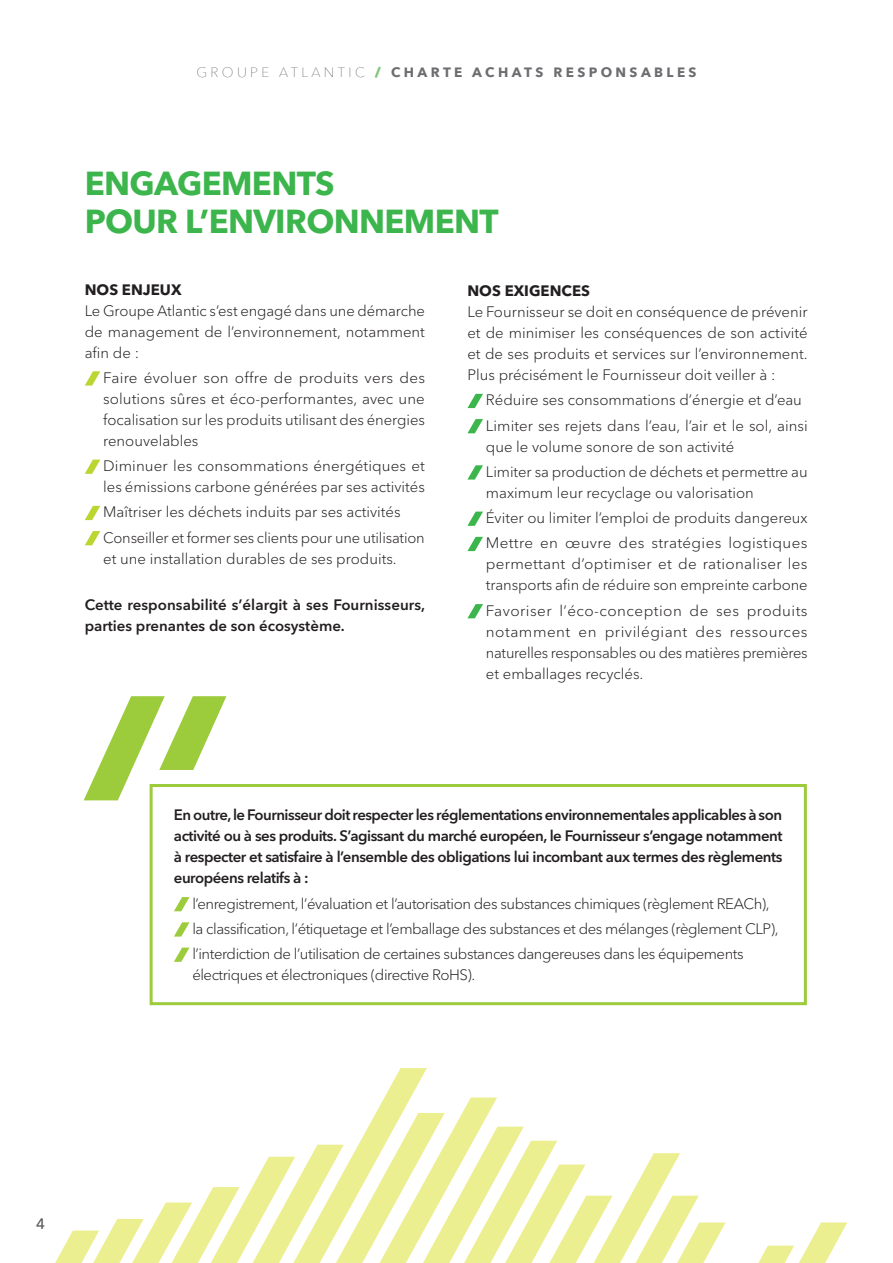
<style>
.page{position:relative;width:893px;height:1263px;background:#fff}
.page>*{position:absolute;margin:0;border:0;box-sizing:border-box;transform-origin:0 0}
.t1{font:700 33px/37.5px "Avenir Next LT Pro";letter-spacing:-.02em;color:#3cb54c}
.t2{font:300 15px/21px "Avenir Next LT Pro";color:#231f20}
.t3{font:600 15px/21px "Avenir Next LT Pro";color:#231f20}
.t4{font:300 15px/25.2px "Avenir Next LT Pro";letter-spacing:-.03em;color:#231f20}
.t5{font:700 15px "Avenir Next LT Pro";color:#231f20}
.t6{font:500 15px "Avenir Next LT Pro";color:#57585a}
.t7{font:700 13.5px "Avenir Next";letter-spacing:.25em;color:#6c6d70}
.s1{font-weight:200;color:#231f20}
.s2{font-weight:800;color:#80c67b}
</style>
<div class="page">
<svg style="left:55px;top:1068px;width:792px;height:195px"></svg>
<svg style="left:85px;top:371px;width:15px;height:15px"></svg>
<svg style="left:85px;top:460px;width:15px;height:14px"></svg>
<svg style="left:85px;top:506px;width:15px;height:14px"></svg>
<svg style="left:85px;top:531px;width:15px;height:14px"></svg>
<svg style="left:467px;top:394px;width:16px;height:14px"></svg>
<svg style="left:467px;top:419px;width:16px;height:14px"></svg>
<svg style="left:467px;top:465px;width:16px;height:15px"></svg>
<svg style="left:467px;top:512px;width:16px;height:14px"></svg>
<svg style="left:467px;top:537px;width:16px;height:14px"></svg>
<svg style="left:467px;top:604px;width:16px;height:14px"></svg>
<svg style="left:84px;top:696px;width:142px;height:104px"></svg>
<div style="left:146px;top:770px;width:161px;height:118px;background:#fff"></div>
<svg style="left:174px;top:897px;width:15px;height:14px"></svg>
<svg style="left:174px;top:922px;width:15px;height:14px"></svg>
<svg style="left:174px;top:947px;width:15px;height:15px"></svg>
<div style="left:150px;top:784px;width:657px;height:221px;border:3px solid #9ccb3b"></div>
<p class="t7" style="left:196px;top:61px;width:502px"><span class="s1">GROUPE ATLANTIC</span> <span class="s2">/</span> CHARTE ACHATS RESPONSABLES</p>
<h1 class="t1" style="left:85px;top:165px;width:416px">ENGAGEMENTS<br>POUR L’ENVIRONNEMENT</h1>
<p class="t5" style="left:85px;top:280px;width:98px">NOS ENJEUX</p>
<p class="t2" style="left:85px;top:300px;width:342px;text-align:justify">Le Groupe Atlantic s’est engagé dans une démarche de management de l’environnement, notamment afin de :</p>
<p class="t2" style="left:103px;top:367px;width:323px;text-align:justify">Faire évoluer son offre de produits vers des solutions sûres et éco-performantes, avec une focalisation sur les produits utilisant des énergies renouvelables</p>
<p class="t2" style="left:103px;top:455px;width:323px">Diminuer les consommations énergétiques et les émissions carbone générées par ses activités</p>
<p class="t2" style="left:103px;top:500px;width:323px;line-height:25.2px">Maîtriser les déchets induits par ses activités<br>Conseiller et former ses clients pour une utilisation</p>
<p class="t2" style="left:103px;top:548px;width:295px">et une installation durables de ses produits.</p>
<p class="t3" style="left:85px;top:594px;width:342px">Cette responsabilité s’élargit à ses Fournisseurs, parties prenantes de son écosystème.</p>
<p class="t5" style="left:467px;top:282px;width:124px">NOS EXIGENCES</p>
<p class="t2" style="left:467px;top:301px;width:342px;text-align:justify">Le Fournisseur se doit en conséquence de prévenir et de minimiser les conséquences de son activité et de ses produits et services sur l’environnement.<br>Plus précisément le Fournisseur doit veiller à :</p>
<p class="t2" style="left:486px;top:388px;width:323px;line-height:25.2px">Réduire ses consommations d’énergie et d’eau<br>Limiter ses rejets dans l’eau, l’air et le sol, ainsi</p>
<p class="t2" style="left:486px;top:434px;width:323px;line-height:25.2px">que le volume sonore de son activité<br>Limiter sa production de déchets et permettre au</p>
<p class="t2" style="left:486px;top:480px;width:323px;line-height:25.2px">maximum leur recyclage ou valorisation<br>Éviter ou limiter l’emploi de produits dangereux<br>Mettre en œuvre des stratégies logistiques</p>
<p class="t2" style="left:486px;top:554px;width:323px">permettant d’optimiser et de rationaliser les transports afin de réduire son empreinte carbone</p>
<p class="t2" style="left:486px;top:600px;width:323px;text-align:justify">Favoriser l’éco-conception de ses produits notamment en privilégiant des ressources naturelles responsables ou des matières premières et emballages recyclés.</p>
<p class="t3" style="left:174px;top:804px;width:610px;text-align:justify">En outre, le Fournisseur doit respecter les réglementations environnementales applicables à son activité ou à ses produits. S’agissant du marché européen, le Fournisseur s’engage notamment à respecter et satisfaire à l’ensemble des obligations lui incombant aux termes des règlements européens relatifs à :</p>
<p class="t4" style="left:192px;top:891px;width:588px">l’enregistrement, l’évaluation et l’autorisation des substances chimiques (règlement REACh), la classification, l’étiquetage et l’emballage des substances et des mélanges (règlement CLP), l’interdiction de l’utilisation de certaines substances dangereuses dans les équipements</p>
<p class="t4" style="left:192px;top:962px;width:285px">électriques et électroniques (directive RoHS).</p>
<p class="t6" style="left:36px;top:1215px;width:10px">4</p>
</div>
